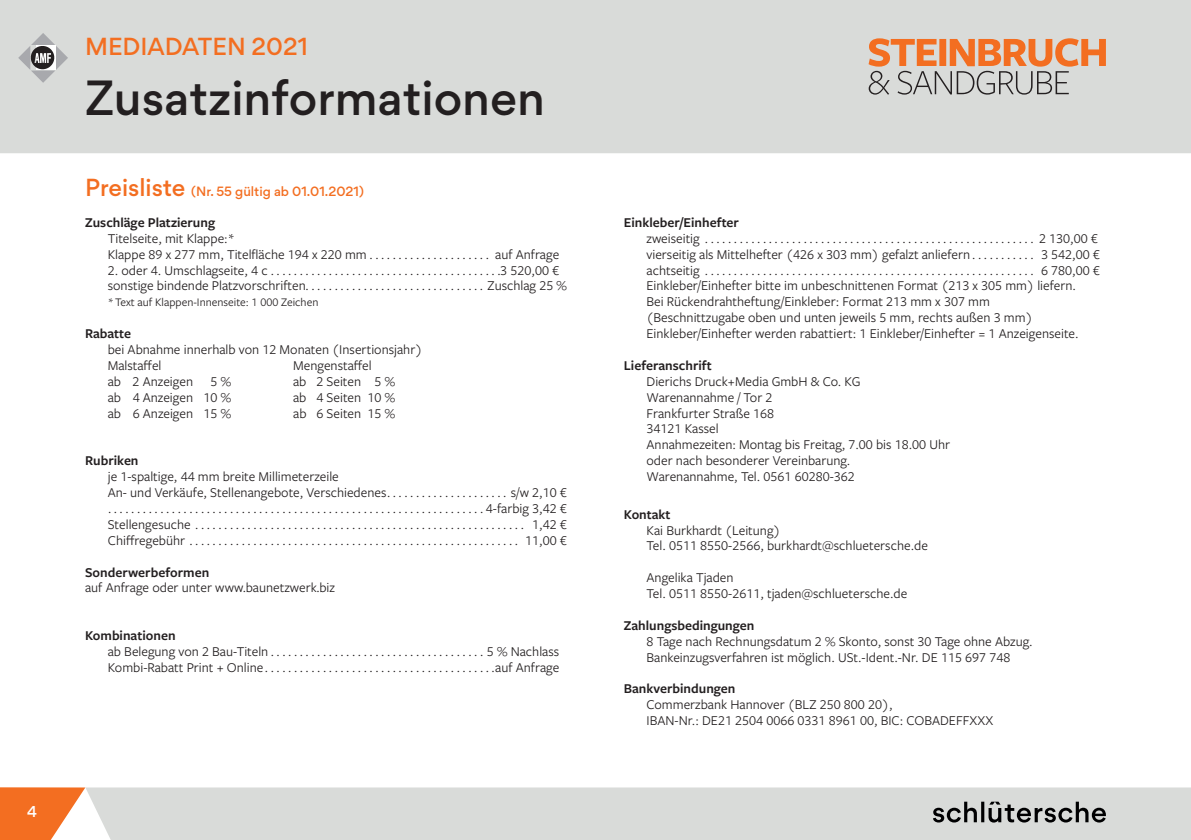
<style>
.page{position:relative;width:1191px;height:840px;background:#fff}
.page>*{position:absolute;margin:0;border:0;box-sizing:border-box;transform-origin:0 0}
.t1{font:500 44px "Gordita";color:#231f20}
.t2{font:500 22px "Gordita";color:#f36e21}
.t3{font:14px/15.8px "Freight Sans Pro";color:#231f20}
.t4{font:600 14px "Freight Sans Pro";color:#231f20}
.t5{font:500 14px "Gordita";color:#fff}
.t6{font:12px "Freight Sans Pro";color:#231f20}
.t7{font:500 12px "Gordita";color:#f36e21}
.s1{font-size:22px}
</style>
<div class="page">
<div style="left:0;top:0;width:1191px;height:153px;background:#d9dbd9"></div>
<div style="left:85px;top:787px;width:1106px;height:52px;background:#d9dbd9"></div>
<svg style="left:0;top:787px;width:85px;height:52px"></svg>
<svg style="left:933px;top:801px;width:173px;height:21px;background:#919291"></svg>
<svg style="left:18px;top:33px;width:50px;height:50px;background:#cacbcb"></svg>
<img style="left:31px;top:45px;width:24px;height:25px">
<svg style="left:868px;top:38px;width:238px;height:57px;background:#d3af99"></svg>
<h2 class="t2" style="left:85px;top:30px;width:224px">MEDIADATEN 2021</h2>
<h1 class="t1" style="left:85px;top:65px;width:461px">Zusatzinformationen</h1>
<p class="t7" style="left:85px;top:182px;width:280px"><span class="s1">Preisliste</span> (Nr. 55 gültig ab 01.01.2021)</p>
<p class="t4" style="left:85px;top:213px;width:132px">Zuschläge Platzierung</p>
<p class="t3" style="left:108px;top:229px;width:453px">Titelseite, mit Klappe:*<br>Klappe 89 x 277 mm, Titelfläche 194 x 220 mm . . . . . . . . . . . . . . . . . . . . . auf Anfrage</p>
<p class="t3" style="left:108px;top:261px;width:453px">2. oder 4. Umschlagseite, 4 c . . . . . . . . . . . . . . . . . . . . . . . . . . . . . . . . . . . . . . . 3 520,00 € sonstige bindende Platzvorschriften</p>
<p class="t3" style="left:487px;top:277px;width:81px">Zuschlag 25 %</p>
<p class="t6" style="left:108px;top:294px;width:212px">* Text auf Klappen-Innenseite: 1 000 Zeichen</p>
<p class="t4" style="left:85px;top:324px;width:48px">Rabatte</p>
<p class="t3" style="left:108px;top:341px;width:316px">bei Abnahme innerhalb von 12 Monaten (Insertionsjahr)<br>Malstaffel</p>
<p class="t3" style="left:293px;top:356px;width:80px">Mengenstaffel</p>
<p class="t3" style="left:108px;top:372px;width:125px">ab 2 Anzeigen 5 %</p>
<p class="t3" style="left:293px;top:372px;width:104px">ab 2 Seiten 5 %</p>
<p class="t3" style="left:108px;top:388px;width:125px">ab 4 Anzeigen 10 %</p>
<p class="t3" style="left:293px;top:388px;width:104px">ab 4 Seiten 10 %</p>
<p class="t3" style="left:108px;top:404px;width:125px">ab 6 Anzeigen 15 %</p>
<p class="t3" style="left:293px;top:404px;width:104px">ab 6 Seiten 15 %</p>
<p class="t4" style="left:85px;top:451px;width:55px">Rubriken</p>
<p class="t3" style="left:108px;top:468px;width:280px">je 1-spaltige, 44 mm breite Millimeterzeile<br>An- und Verkäufe, Stellenangebote, Verschiedenes</p>
<p class="t3" style="left:486px;top:483px;width:82px;text-align:right">s/w 2,10 ¤<br>4-farbig 3,42 €</p>
<p class="t3" style="left:108px;top:515px;width:84px">Stellengesuche</p>
<p class="t3" style="left:532px;top:515px;width:36px">1,42 ¤</p>
<p class="t3" style="left:108px;top:531px;width:79px">Chiffregebühr</p>
<p class="t3" style="left:525px;top:531px;width:43px">11,00 ¤</p>
<p class="t4" style="left:85px;top:562px;width:126px">Sonderwerbeformen</p>
<p class="t3" style="left:85px;top:579px;width:251px">auf Anfrage oder unter www.baunetzwerk.biz</p>
<p class="t4" style="left:85px;top:625px;width:92px">Kombinationen</p>
<p class="t3" style="left:108px;top:642px;width:453px">ab Belegung von 2 Bau-Titeln . . . . . . . . . . . . . . . . . . . . . . . . . . . . . . . . . . . . . 5 % Nachlass<br>Kombi-Rabatt Print + Online . . . . . . . . . . . . . . . . . . . . . . . . . . . . . . . . . . . . . . . auf Anfrage</p>
<p class="t5" style="left:27px;top:800px;width:11px">4</p>
<p class="t4" style="left:624px;top:213px;width:117px">Einkleber/Einhefter</p>
<p class="t3" style="left:646px;top:229px;width:453px">zweiseitig . . . . . . . . . . . . . . . . . . . . . . . . . . . . . . . . . . . . . . . . . . . . . . . . . . . . . . . . 2 130,00 ¤ vierseitig als Mittelhefter (426 x 303 mm) gefalzt anliefern</p>
<p class="t3" style="left:1041px;top:245px;width:60px">3 542,00 ¤</p>
<p class="t3" style="left:646px;top:261px;width:55px">achtseitig</p>
<p class="t3" style="left:646px;top:261px;width:455px;text-indent:394px">6 780,00 ¤ Einkleber/Einhefter bitte im unbeschnittenen Format (213 x 305 mm) liefern.<br>Bei Rückendrahtheftung/Einkleber: Format 213 mm x 307 mm<br>(Beschnittzugabe oben und unten jeweils 5 mm, rechts außen 3 mm)<br>Einkleber/Einhefter werden rabattiert: 1 Einkleber/Einhefter = 1 Anzeigenseite.</p>
<p class="t4" style="left:624px;top:355px;width:90px">Lieferanschrift</p>
<p class="t3" style="left:646px;top:372px;width:305px">Dierichs Druck+Media GmbH &amp; Co. KG<br>Warenannahme / Tor 2<br>Frankfurter Straße 168<br>34121 Kassel<br>Annahmezeiten: Montag bis Freitag, 7.00 bis 18.00 Uhr oder nach besonderer Vereinbarung.<br>Warenannahme, Tel. 0561 60280-362</p>
<p class="t4" style="left:624px;top:504px;width:48px">Kontakt</p>
<p class="t3" style="left:646px;top:521px;width:283px">Kai Burkhardt (Leitung)<br>Tel. 0511 8550-2566, burkhardt@schluetersche.de</p>
<p class="t3" style="left:646px;top:569px;width:262px">Angelika Tjaden<br>Tel. 0511 8550-2611, tjaden@schluetersche.de</p>
<p class="t4" style="left:624px;top:615px;width:132px">Zahlungsbedingungen</p>
<p class="t3" style="left:646px;top:632px;width:387px">8 Tage nach Rechnungsdatum 2 % Skonto, sonst 30 Tage ohne Abzug.<br>Bankeinzugsverfahren ist möglich. USt.-Ident.-Nr. DE 115 697 748</p>
<p class="t4" style="left:624px;top:679px;width:113px">Bankverbindungen</p>
<p class="t3" style="left:646px;top:696px;width:348px">Commerzbank Hannover (BLZ 250 800 20),<br>IBAN-Nr.: DE21 2504 0066 0331 8961 00, BIC: COBADEFFXXX</p>
</div>
